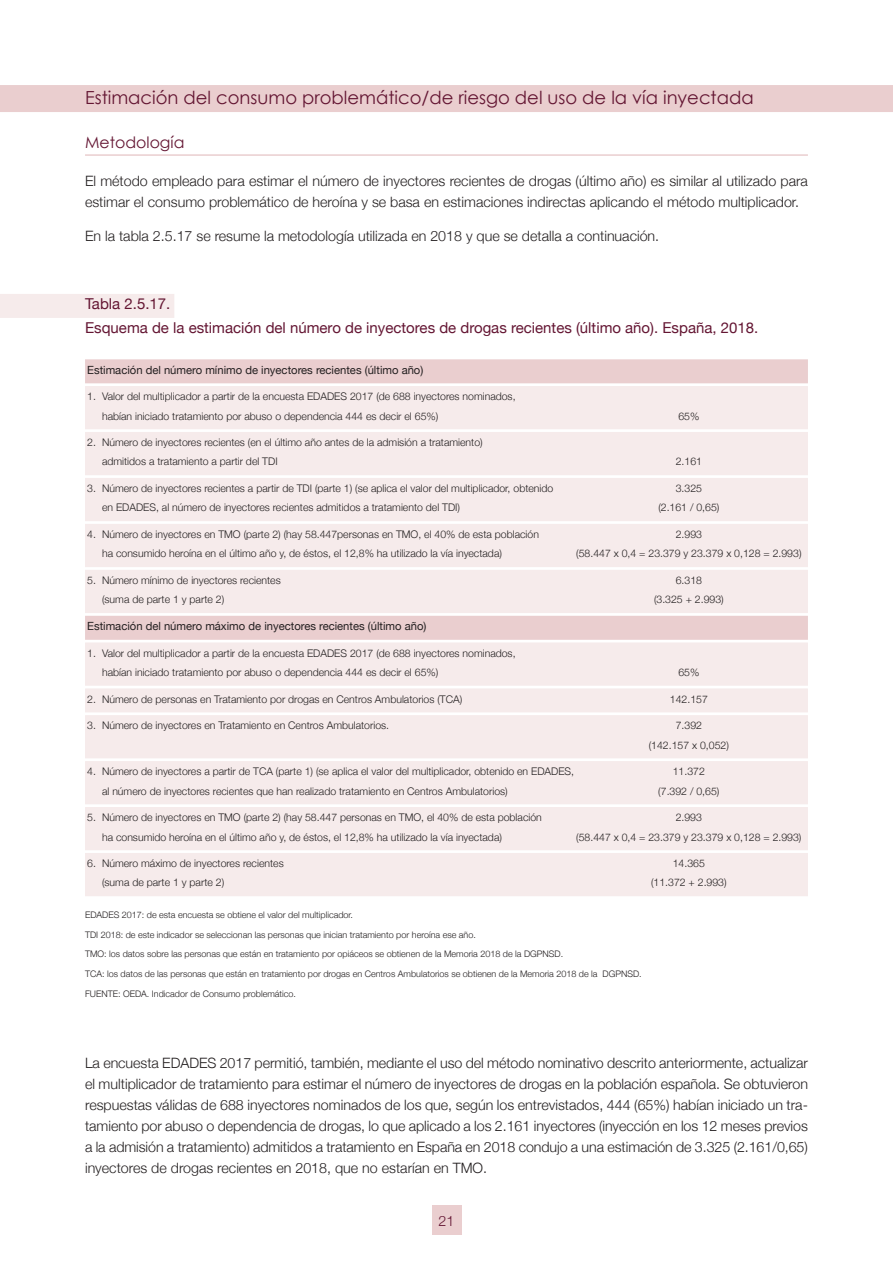
<style>
.page{position:relative;width:893px;height:1263px;background:#fff}
.page>*{position:absolute;margin:0;border:0;box-sizing:border-box;transform-origin:0 0}
.t1{font:18px "Century Gothic";color:#641633}
.t2{font:15.75px "Century Gothic";color:#641633}
.t3{font:15px/23.7px "Helvetica Neue";color:#641633}
.t4{font:300 14.25px/21px "Helvetica Neue";color:#231f20}
.t5{font:300 14.25px "Helvetica Neue";color:#641633}
.t6{font:11.25px "Helvetica Neue";color:#231f20}
.t7{font:300 10.5px "Helvetica Neue";color:#231f20}
.t8{font:300 9px "Helvetica Neue";color:#231f20}
</style>
<div class="page">
<div style="left:85px;top:872px;width:723px;height:24px;background:#f6ebeb"></div>
<div style="left:85px;top:853px;width:723px;height:24px;background:#f6ebeb"></div>
<div style="left:85px;top:826px;width:723px;height:24px;background:#f6ebeb"></div>
<div style="left:85px;top:807px;width:723px;height:24px;background:#f6ebeb"></div>
<div style="left:85px;top:780px;width:723px;height:24px;background:#f6ebeb"></div>
<div style="left:85px;top:761px;width:723px;height:24px;background:#f6ebeb"></div>
<div style="left:85px;top:734px;width:723px;height:24px;background:#f6ebeb"></div>
<div style="left:85px;top:715px;width:723px;height:24px;background:#f6ebeb"></div>
<div style="left:85px;top:688px;width:723px;height:24px;background:#f6ebeb"></div>
<div style="left:85px;top:662px;width:723px;height:24px;background:#f6ebeb"></div>
<div style="left:85px;top:642px;width:723px;height:24px;background:#f6ebeb"></div>
<div style="left:85px;top:616px;width:723px;height:24px;background:#eacecf"></div>
<div style="left:85px;top:589px;width:723px;height:24px;background:#f6ebeb"></div>
<div style="left:85px;top:570px;width:723px;height:24px;background:#f6ebeb"></div>
<div style="left:85px;top:543px;width:723px;height:24px;background:#f6ebeb"></div>
<div style="left:85px;top:524px;width:723px;height:24px;background:#f6ebeb"></div>
<div style="left:85px;top:497px;width:723px;height:24px;background:#f6ebeb"></div>
<div style="left:85px;top:478px;width:723px;height:24px;background:#f6ebeb"></div>
<div style="left:85px;top:451px;width:723px;height:24px;background:#f6ebeb"></div>
<div style="left:85px;top:432px;width:723px;height:24px;background:#f6ebeb"></div>
<div style="left:85px;top:405px;width:723px;height:24px;background:#f6ebeb"></div>
<div style="left:85px;top:386px;width:723px;height:24px;background:#f6ebeb"></div>
<div style="left:85px;top:359px;width:723px;height:24px;background:#eacecf"></div>
<div style="left:0;top:294px;width:174px;height:24px;background:#f6ebeb"></div>
<div style="left:432px;top:1205px;width:29px;height:30px;background:#eacecf"></div>
<hr style="left:85px;top:154px;width:723px;height:2px;background:#eacecf">
<div style="left:0;top:85px;width:893px;height:27px;background:#eacecf"></div>
<p class="t1" style="left:85px;top:85px;width:670px">Estimación del consumo problemático/de riesgo del uso de la vía inyectada</p>
<p class="t2" style="left:85px;top:132px;width:101px">Metodología</p>
<p class="t4" style="left:85px;top:170px;width:724px">El método empleado para estimar el número de inyectores recientes de drogas (último año) es similar al utilizado para estimar el consumo problemático de heroína y se basa en estimaciones indirectas aplicando el método multiplicador.</p>
<p class="t4" style="left:85px;top:225px;width:576px">En la tabla 2.5.17 se resume la metodología utilizada en 2018 y que se detalla a continuación.</p>
<p class="t3" style="left:85px;top:292px;width:675px">Tabla 2.5.17.<br>Esquema de la estimación del número de inyectores de drogas recientes (último año). España, 2018.</p>
<p class="t6" style="left:87px;top:363px;width:338px">Estimación del número mínimo de inyectores recientes (último año)</p>
<p class="t7" style="left:87px;top:390px;width:430px">1. Valor del multiplicador a partir de la encuesta EDADES 2017 (de 688 inyectores nominados,</p>
<p class="t7" style="left:102px;top:409px;width:338px">habían iniciado tratamiento por abuso o dependencia 444 es decir el 65%)</p>
<p class="t7" style="left:678px;top:409px;width:23px">65%</p>
<p class="t7" style="left:87px;top:436px;width:397px">2. Número de inyectores recientes (en el último año antes de la admisión a tratamiento)</p>
<p class="t7" style="left:102px;top:455px;width:177px">admitidos a tratamiento a partir del TDI</p>
<p class="t7" style="left:676px;top:455px;width:28px">2.161</p>
<p class="t7" style="left:87px;top:482px;width:468px">3. Número de inyectores recientes a partir de TDI (parte 1) (se aplica el valor del multiplicador, obtenido</p>
<p class="t7" style="left:676px;top:482px;width:28px">3.325</p>
<p class="t7" style="left:102px;top:501px;width:360px">en EDADES, al número de inyectores recientes admitidos a tratamiento del TDI)</p>
<p class="t7" style="left:658px;top:501px;width:63px">(2.161 / 0,65)</p>
<p class="t7" style="left:87px;top:528px;width:453px">4. Número de inyectores en TMO (parte 2) (hay 58.447personas en TMO, el 40% de esta población</p>
<p class="t7" style="left:676px;top:528px;width:28px">2.993</p>
<p class="t7" style="left:102px;top:547px;width:401px">ha consumido heroína en el último año y, de éstos, el 12,8% ha utilizado la vía inyectada)</p>
<p class="t7" style="left:576px;top:547px;width:227px">(58.447 x 0,4 = 23.379 y 23.379 x 0,128 = 2.993)</p>
<p class="t7" style="left:87px;top:574px;width:195px">5. Número mínimo de inyectores recientes</p>
<p class="t7" style="left:676px;top:574px;width:28px">6.318</p>
<p class="t7" style="left:102px;top:593px;width:124px">(suma de parte 1 y parte 2)</p>
<p class="t7" style="left:654px;top:593px;width:71px">(3.325 + 2.993)</p>
<p class="t6" style="left:87px;top:619px;width:341px">Estimación del número máximo de inyectores recientes (último año)</p>
<p class="t7" style="left:87px;top:646px;width:430px">1. Valor del multiplicador a partir de la encuesta EDADES 2017 (de 688 inyectores nominados,</p>
<p class="t7" style="left:102px;top:666px;width:338px">habían iniciado tratamiento por abuso o dependencia 444 es decir el 65%)</p>
<p class="t7" style="left:678px;top:666px;width:23px">65%</p>
<p class="t7" style="left:87px;top:692px;width:377px">2. Número de personas en Tratamiento por drogas en Centros Ambulatorios (TCA)</p>
<p class="t7" style="left:670px;top:692px;width:39px">142.157</p>
<p class="t7" style="left:87px;top:719px;width:303px">3. Número de inyectores en Tratamiento en Centros Ambulatorios.</p>
<p class="t7" style="left:676px;top:719px;width:28px">7.392</p>
<p class="t7" style="left:649px;top:738px;width:82px">(142.157 x 0,052)</p>
<p class="t7" style="left:87px;top:765px;width:488px">4. Número de inyectores a partir de TCA (parte 1) (se aplica el valor del multiplicador, obtenido en EDADES,</p>
<p class="t7" style="left:673px;top:765px;width:34px">11.372</p>
<p class="t7" style="left:102px;top:784px;width:407px">al número de inyectores recientes que han realizado tratamiento en Centros Ambulatorios)</p>
<p class="t7" style="left:658px;top:784px;width:63px">(7.392 / 0,65)</p>
<p class="t7" style="left:87px;top:811px;width:456px">5. Número de inyectores en TMO (parte 2) (hay 58.447 personas en TMO, el 40% de esta población</p>
<p class="t7" style="left:676px;top:811px;width:28px">2.993</p>
<p class="t7" style="left:102px;top:830px;width:401px">ha consumido heroína en el último año y, de éstos, el 12,8% ha utilizado la vía inyectada)</p>
<p class="t7" style="left:576px;top:830px;width:227px">(58.447 x 0,4 = 23.379 y 23.379 x 0,128 = 2.993)</p>
<p class="t7" style="left:87px;top:857px;width:198px">6. Número máximo de inyectores recientes</p>
<p class="t7" style="left:673px;top:857px;width:34px">14.365</p>
<p class="t7" style="left:102px;top:876px;width:124px">(suma de parte 1 y parte 2)</p>
<p class="t7" style="left:651px;top:876px;width:77px">(11.372 + 2.993)</p>
<p class="t8" style="left:85px;top:909px;width:270px">EDADES 2017: de esta encuesta se obtiene el valor del multiplicador.</p>
<p class="t8" style="left:85px;top:929px;width:392px">TDI 2018: de este indicador se seleccionan las personas que inician tratamiento por heroína ese año.</p>
<p class="t8" style="left:85px;top:949px;width:480px">TMO: los datos sobre las personas que están en tratamiento por opiáceos se obtienen de la Memoria 2018 de la DGPNSD.</p>
<p class="t8" style="left:85px;top:968px;width:558px">TCA: los datos de las personas que están en tratamiento por drogas en Centros Ambulatorios se obtienen de la Memoria 2018 de la DGPNSD.</p>
<p class="t8" style="left:85px;top:988px;width:213px">FUENTE: OEDA. Indicador de Consumo problemático.</p>
<p class="t4" style="left:85px;top:1052px;width:724px;text-align:justify">La encuesta EDADES 2017 permitió, también, mediante el uso del método nominativo descrito anteriormente, actualizar el multiplicador de tratamiento para estimar el número de inyectores de drogas en la población española. Se obtuvieron respuestas válidas de 688 inyectores nominados de los que, según los entrevistados, 444 (65%) habían iniciado un tra&shy;tamiento por abuso o dependencia de drogas, lo que aplicado a los 2.161 inyectores (inyección en los 12 meses previos a la admisión a tratamiento) admitidos a tratamiento en España en 2018 condujo a una estimación de 3.325 (2.161/0,65) inyectores de drogas recientes en 2018, que no estarían en TMO.</p>
<h3 class="t5" style="left:439px;top:1212px;width:17px">21</h3>
</div>
